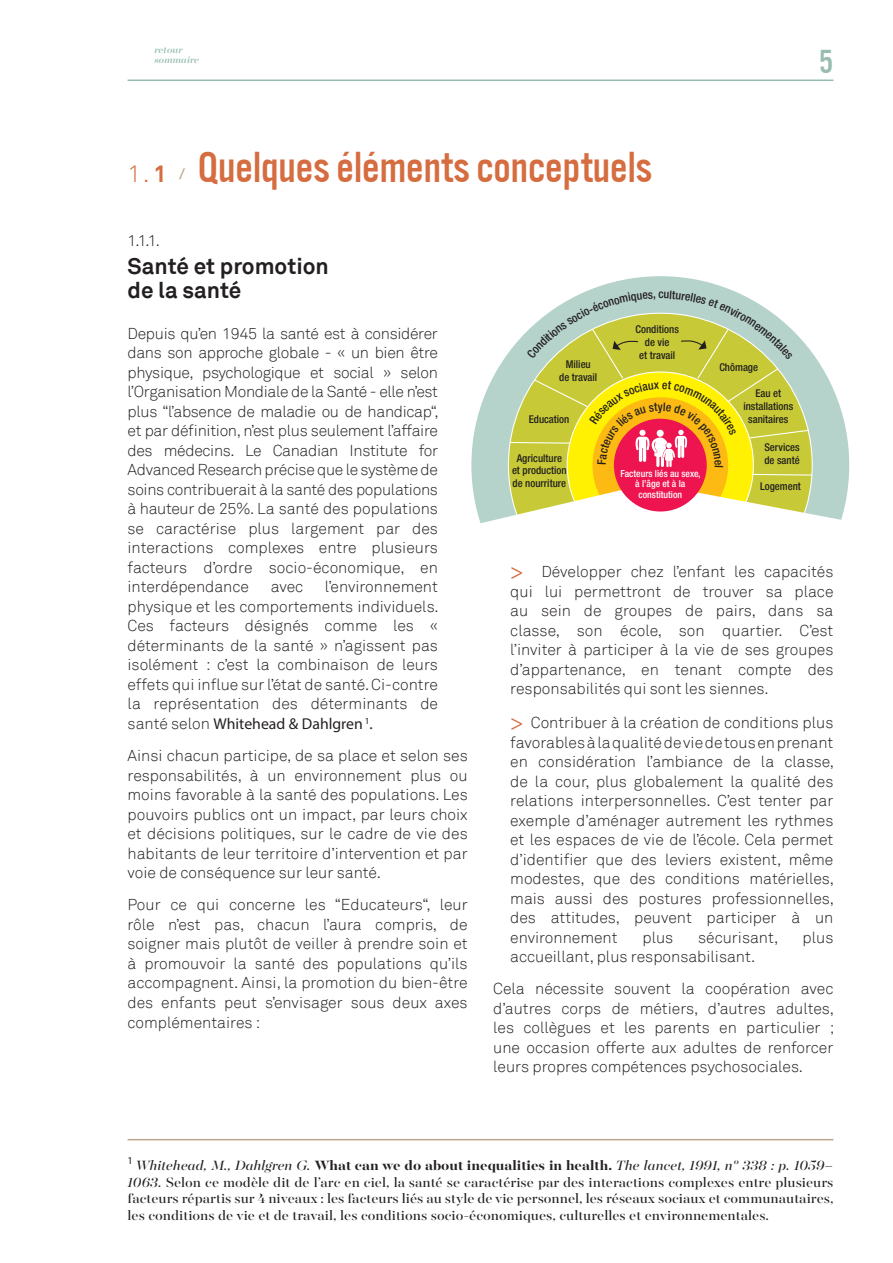
<style>
.page{position:relative;width:893px;height:1263px;background:#fff}
.page>*{position:absolute;margin:0;border:0;box-sizing:border-box;transform-origin:0 0}
.t1{font:45px "Alternate Becker 3";color:#d56d40}
.t2{font:34.5px "Alternate Becker 3";color:#97bcb2}
.t3{font:300 24px "Akkurat";color:#d56d40}
.t4{font:700 22.5px/24px "Akkurat";color:#231f20}
.t5{font:300 15.75px/19.5px "Akkurat";color:#231f20;text-align:justify}
.t6{font:15.75px "Myriad Pro";color:#231f20}
.t7{font:15px/16.5px "Majesti Banner";color:#231f20;text-align:justify}
.t8{font:500 condensed 11.85px "Helvetica Neue";color:#231f20}
.t9{font:500 condensed 10.8px/12.9px "Helvetica Neue";color:#231f20;text-align:center}
.t10{font:italic 500 10.5px/10.5px "Majesti Banner";color:#97bcb2}
.t11{font:500 condensed 9.6px/10.8px "Helvetica Neue";color:#fff;text-align:center}
.s1{font-weight:700}
.s2{font-weight:700;font-size:15px;color:#bfa68c}
.s3{font-family:"Akkurat";font-weight:300}
.s4{font-family:"Myriad Pro";font-weight:400;font-size:22.5px;color:#d56d40}
.s5{font-style:italic}
</style>
<div class="page">
<hr style="left:128px;top:80px;width:705px;height:1px;background:#97bcb2">
<svg style="left:471px;top:276px;width:378px;height:378px;background:#b9d1b2"></svg>
<div style="left:567px;top:372px;width:186px;height:186px;background:#fff101;border-radius:50%"></div>
<div style="left:592px;top:397px;width:136px;height:136px;background:#fcba13;border-radius:50%"></div>
<svg style="left:472px;top:481px;width:160px;height:171px"></svg>
<svg style="left:632px;top:486px;width:216px;height:168px"></svg>
<div style="left:614px;top:419px;width:93px;height:92px;background:#ed144f;border-radius:50%"></div>
<svg style="left:752px;top:473px;width:61px;height:3px"></svg>
<hr style="left:128px;top:1139px;width:705px;height:1px;background:#bfa68c">
<svg style="left:509px;top:290px;width:301px;height:177px"></svg>
<p class="t10" style="left:154px;top:45px;width:46px">retour sommaire</p>
<h3 class="t3" style="left:128px;top:159px;width:59px">1.<span class="s1">1</span> <span class="s2">/</span></h3>
<h1 class="t1" style="left:198px;top:143px;width:456px">Quelques éléments conceptuels</h1>
<h2 class="t2" style="left:819px;top:44px;width:16px">5</h2>
<p class="t5" style="left:128px;top:231px;width:34px">1.1.1.</p>
<h3 class="t4" style="left:128px;top:254px;width:203px">Santé et promotion de la santé</h3>
<p class="t5" style="left:128px;top:324px;width:313px">Depuis qu’en 1945 la santé est à considérer dans son approche globale - « un bien être physique, psychologique et social » selon l’Organisation Mondiale de la Santé - elle n’est plus “l’absence de maladie ou de handicap“, et par définition, n’est plus seulement l’affaire des médecins. Le Canadian Institute for Advanced Research précise que le système de soins contribuerait à la santé des populations à hauteur de 25%. La santé des populations se caractérise plus largement par des interactions complexes entre plusieurs facteurs d’ordre socio-économique, en interdépendance</p>
<p class="t5" style="left:128px;top:577px;width:313px;text-indent:197px">l’environnement physique et les comportements individuels.<br>Ces facteurs désignés comme les « déterminants de la santé » n’agissent pas isolément : c’est la combinaison de leurs effets qui influe sur l’état de santé.Ci-contre la représentation des déterminants de</p>
<p class="t6" style="left:128px;top:714px;width:247px"><span class="s3">santé selon</span> Whitehead &amp; Dahlgren <sup>1</sup>.</p>
<p class="t5" style="left:127px;top:746px;width:342px">Ainsi chacun participe, de sa place et selon ses responsabilités, à un environnement plus ou moins favorable à la santé des populations. Les pouvoirs publics ont un impact, par leurs choix et décisions politiques, sur le cadre de vie des habitants de leur territoire d’intervention et par voie de conséquence sur leur santé.</p>
<p class="t5" style="left:127px;top:895px;width:342px">Pour ce qui concerne les “Educateurs“, leur rôle n’est pas, chacun l’aura compris, de soigner mais plutôt de veiller à prendre soin et à promouvoir la santé des populations qu’ils accompagnent. Ainsi, la promotion du bien-être des enfants peut s’envisager sous deux axes complémentaires :</p>
<p class="t5" style="left:271px;top:577px;width:34px">avec</p>
<p class="t8" style="left:658px;top:287px;width:7px">c</p>
<p class="t9" style="left:636px;top:323px;width:45px">Conditions de vie<br>et travail</p>
<p class="t9" style="left:559px;top:358px;width:40px">Milieu<br>de travail</p>
<p class="t9" style="left:719px;top:361px;width:40px">Chômage</p>
<p class="t9" style="left:743px;top:387px;width:51px">Eau et installations sanitaires</p>
<p class="t9" style="left:764px;top:441px;width:37px;text-align:left">Services de santé</p>
<p class="t9" style="left:760px;top:480px;width:42px">Logement</p>
<p class="t9" style="left:529px;top:412px;width:42px">Education</p>
<p class="t9" style="left:512px;top:451px;width:56px">Agriculture et production de nourriture</p>
<p class="t11" style="left:620px;top:468px;width:82px">Facteurs liés au sexe, à l’âge et à la constitution</p>
<p class="t5" style="left:510px;top:562px;width:325px"><span class="s4">&gt;</span> Développer chez l’enfant les capacités qui lui permettront de trouver sa place au sein de groupes de pairs, dans sa classe, son école, son quartier. C’est l’inviter à participer à la vie de ses groupes d’appartenance, en tenant compte des responsabilités qui sont les siennes.</p>
<p class="t5" style="left:510px;top:713px;width:325px"><span class="s4">&gt;</span> Contribuer à la création de conditions plus favorablesàlaqualitédeviedetousenprenant en considération l’ambiance de la classe, de la cour, plus globalement la qualité des relations interpersonnelles. C’est tenter par exemple d’aménager autrement les rythmes et les espaces de vie de l’école. Cela permet d’identifier que des leviers existent, même modestes, que des conditions matérielles, mais aussi des postures professionnelles, des attitudes, peuvent participer à un environnement</p>
<p class="t5" style="left:642px;top:927px;width:32px">plus</p>
<p class="t5" style="left:698px;top:927px;width:82px">sécurisant,</p>
<p class="t5" style="left:803px;top:927px;width:32px">plus</p>
<p class="t5" style="left:493px;top:941px;width:342px;line-height:32.2px;text-indent:17px">accueillant, plus responsabilisant.<br>Cela nécessite souvent la coopération avec</p>
<p class="t5" style="left:493px;top:999px;width:343px">d’autres corps de métiers, d’autres adultes, les collègues et les parents en particulier ; une occasion offerte aux adultes de renforcer leurs propres compétences psychosociales.</p>
<p class="t7" style="left:128px;top:1158px;width:707px"><sup>1</sup> <span class="s5">Whitehead, M., Dahlgren G.</span> <span class="s1">What can we do about inequalities in health.</span> <span class="s5">The lancet, 1991, n° 338 : p. 1059– 1063.</span> Selon ce modèle dit de l’arc en ciel, la santé se caractérise par des interactions complexes entre plusieurs facteurs répartis sur 4 niveaux : les facteurs liés au style de vie personnel, les réseaux sociaux et communautaires, les conditions de vie et de travail, les conditions socio-économiques, culturelles et environnementales.</p>
</div>
